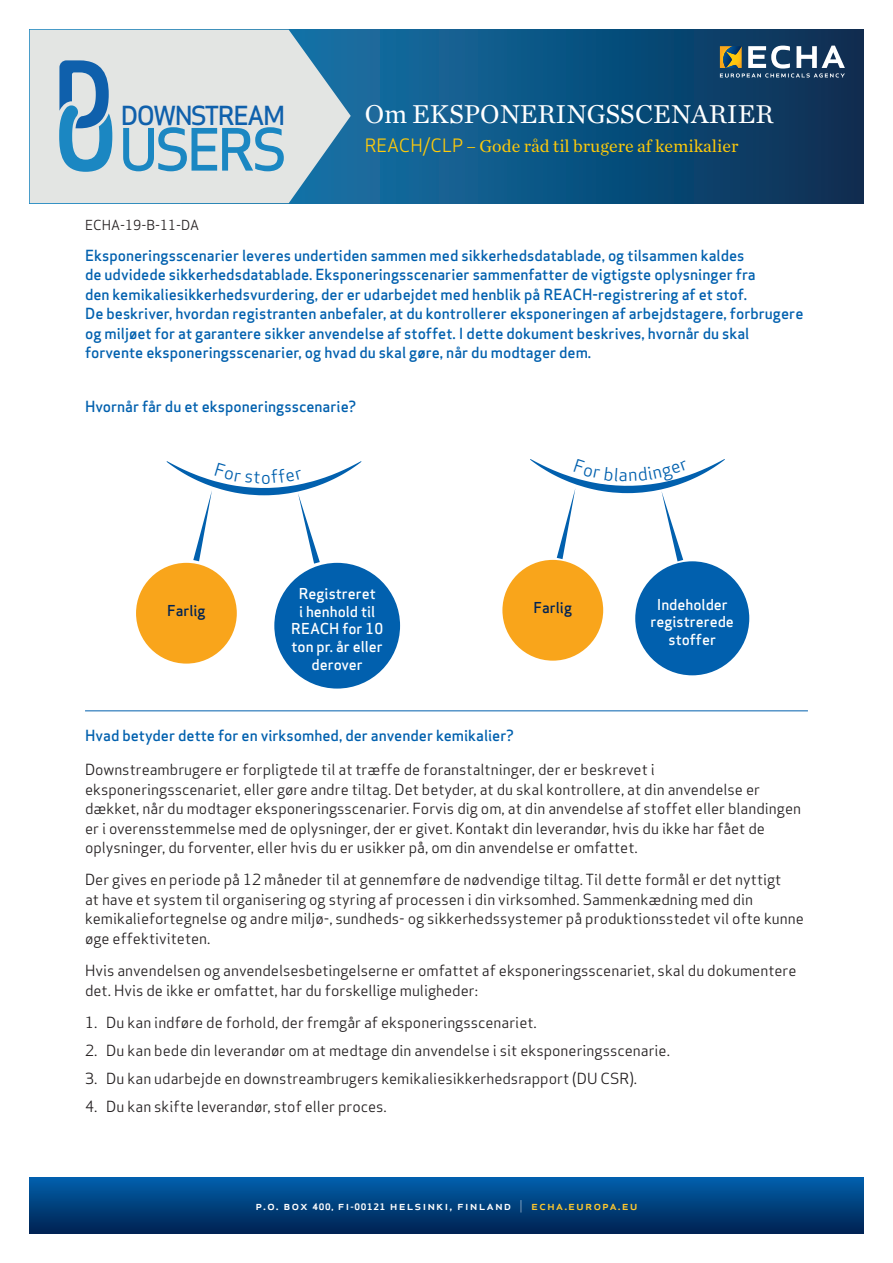
<style>
.page{position:relative;width:893px;height:1263px;background:#fff}
.page>*{position:absolute;margin:0;border:0;box-sizing:border-box;transform-origin:0 0}
.t1{font:500 56.85px "Apex Sans";letter-spacing:-.07em;color:#1b87c2}
.Cover_Headline{font:27px "Chronicle Text G1";color:#fff}
.t2{font:500 25.65px "Apex Sans";letter-spacing:-.07em;color:#0f60ac}
.Cover_Headline_3{font:18px "Chronicle Text G1";color:#feca0a}
.Bodytext{font:15px/19.5px "Apex Sans";color:#231f20}
.Recommendation{font:500 15px/19.5px "Apex Sans";color:#0160ae}
.Headline_2_CAPS_blue{font:500 15px "Apex Sans";color:#0160ae}
.t3{font:500 14.7px/17.7px "Apex Sans";color:#fff;text-align:center}
.t4{font:500 14.7px "Apex Sans";color:#002354}
.Bodytext_1{font:13.5px "Apex Sans";color:#231f20}
.t5{font:500 12.15px "Apex Sans";letter-spacing:.075em;color:#fff;scale:1.08 1}
.s1{font-family:"Apex Sans"}
.s2{font-weight:700;font-size:8.7px}
.s3{font-weight:700;font-size:8.25px}
.s4{font-weight:300}
.s5{color:#fec82d}
</style>
<div class="page">
<svg style="left:30px;top:1178px;width:833px;height:55px;background:#00407e"></svg>
<svg style="left:351px;top:30px;width:512px;height:173px;background:#0d4e7b"></svg>
<svg style="left:30px;top:30px;width:321px;height:173px;background:#ccd7db"></svg>
<svg style="left:59px;top:60px;width:53px;height:112px;background:#6da4c9"></svg>
<svg style="left:720px;top:46px;width:125px;height:32px"></svg>
<hr style="left:85px;top:710px;width:723px;height:1px;background:#0160ae">
<div style="left:136px;top:563px;width:101px;height:101px;background:#f9a51b;border-radius:50%"></div>
<div style="left:274px;top:563px;width:126px;height:125px;background:#0160ae;border-radius:50%"></div>
<div style="left:502px;top:560px;width:101px;height:101px;background:#f9a51b;border-radius:50%"></div>
<div style="left:635px;top:561px;width:114px;height:114px;background:#0160ae;border-radius:50%"></div>
<svg style="left:167px;top:461px;width:194px;height:103px"></svg>
<svg style="left:530px;top:459px;width:195px;height:102px"></svg>
<h3 class="t2" style="left:121px;top:93px;width:166px">DOWNSTREAM</h3>
<h1 class="t1" style="left:119px;top:100px;width:170px">USERS</h1>
<p class="Cover_Headline" style="left:365px;top:94px;width:410px">Om EKSPONERINGSSCENARIER</p>
<p class="Cover_Headline_3" style="left:365px;top:132px;width:375px"><span class="s1">REACH/CLP</span> – Gode råd til brugere af kemikalier</p>
<p class="Bodytext_1" style="left:85px;top:214px;width:116px">ECHA-19-B-11-DA</p>
<p class="Recommendation" style="left:85px;top:244px;width:720px">Eksponeringsscenarier leveres undertiden sammen med sikkerhedsdatablade, og tilsammen kaldes<br>de udvidede sikkerhedsdatablade. Eksponeringsscenarier sammenfatter de vigtigste oplysninger fra<br>den kemikaliesikkerhedsvurdering, der er udarbejdet med henblik på REACH-registrering af et stof.<br>De beskriver, hvordan registranten anbefaler, at du kontrollerer eksponeringen af arbejdstagere, forbrugere og miljøet for at garantere sikker anvendelse af stoffet. I dette dokument beskrives, hvornår du skal forvente eksponeringsscenarier, og hvad du skal gøre, når du modtager dem.</p>
<p class="Headline_2_CAPS_blue" style="left:85px;top:393px;width:273px">Hvornår får du et eksponeringsscenarie?</p>
<p class="t4" style="left:167px;top:598px;width:40px">Farlig</p>
<p class="t3" style="left:291px;top:583px;width:94px">Registreret<br>i henhold til<br>REACH for 10 ton pr. år eller derover</p>
<p class="t4" style="left:534px;top:595px;width:40px">Farlig</p>
<p class="t3" style="left:651px;top:593px;width:85px">Indeholder registrerede stoffer</p>
<p class="Headline_2_CAPS_blue" style="left:85px;top:722px;width:430px">Hvad betyder dette for en virksomhed, der anvender kemikalier?</p>
<p class="Bodytext" style="left:85px;top:758px;width:717px">Downstreambrugere er forpligtede til at træffe de foranstaltninger, der er beskrevet i eksponeringsscenariet, eller gøre andre tiltag. Det betyder, at du skal kontrollere, at din anvendelse er dækket, når du modtager eksponeringsscenarier. Forvis dig om, at din anvendelse af stoffet eller blandingen er i overensstemmelse med de oplysninger, der er givet. Kontakt din leverandør, hvis du ikke har fået de oplysninger, du forventer, eller hvis du er usikker på, om din anvendelse er omfattet.</p>
<p class="Bodytext" style="left:85px;top:869px;width:720px">Der gives en periode på 12 måneder til at gennemføre de nødvendige tiltag. Til dette formål er det nyttigt<br>at have et system til organisering og styring af processen i din virksomhed. Sammenkædning med din kemikaliefortegnelse og andre miljø-, sundheds- og sikkerhedssystemer på produktionsstedet vil ofte kunne øge effektiviteten.</p>
<p class="Bodytext" style="left:85px;top:959px;width:713px">Hvis anvendelsen og anvendelsesbetingelserne er omfattet af eksponeringsscenariet, skal du dokumentere det. Hvis de ikke er omfattet, har du forskellige muligheder:</p>
<p class="Bodytext" style="left:85px;top:1011px;width:453px">1. Du kan indføre de forhold, der fremgår af eksponeringsscenariet.</p>
<p class="Bodytext" style="left:85px;top:1039px;width:586px">2. Du kan bede din leverandør om at medtage din anvendelse i sit eksponeringsscenarie.</p>
<p class="Bodytext" style="left:85px;top:1067px;width:554px">3. Du kan udarbejde en downstreambrugers kemikaliesikkerhedsrapport (DU CSR).</p>
<p class="Bodytext" style="left:85px;top:1095px;width:303px">4. Du kan skifte leverandør, stof eller proces.</p>
<p class="t5" style="left:255px;top:1195px;width:355px">p.o. box <span class="s2">400,</span> fi<span class="s3">-</span><span class="s2">00121</span> helsinki, finland <span class="s4">|</span> <span class="s5">echa.europa.eu</span></p>
</div>
